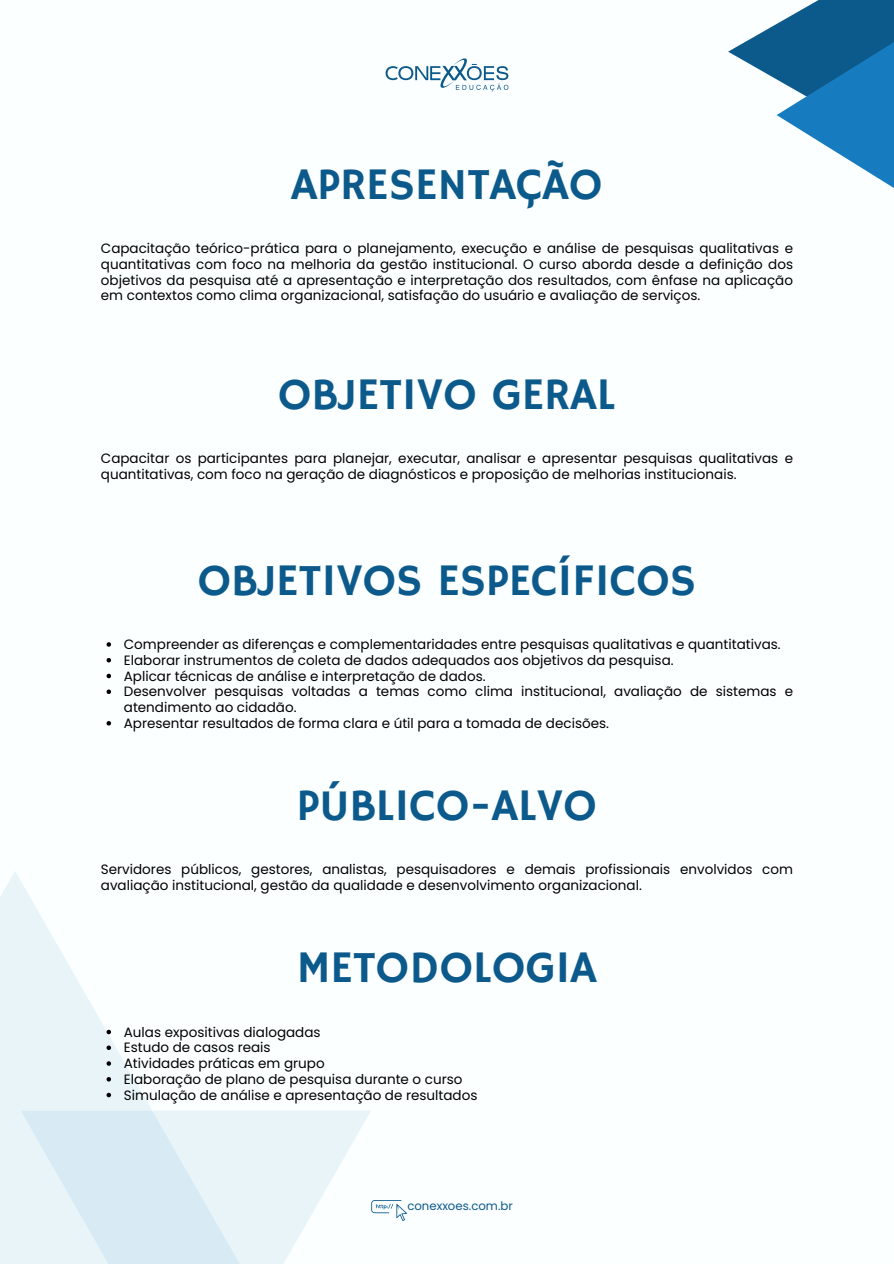
<style>
.page{position:relative;width:894px;height:1264px;background:#fff}
.page>*{position:absolute;margin:0;border:0;box-sizing:border-box;transform-origin:0 0}
.t1{font:45px "Hammersmith One";color:#0c598b}
.t2{font:13.5px/15.8px "Poppins";color:#000}
.t3{font:11.7px "Poppins";color:#0c598b}
</style>
<div class="page">
<div style="left:0;top:0;width:893px;height:1263px;background:#fbffff"></div>
<div style="left:0;top:870px;width:280px;height:393px;background:linear-gradient(to right,#ecf6fa,#fff)"></div>
<svg style="left:21px;top:1110px;width:350px;height:153px;background:#e4f1f7"></svg>
<svg style="left:728px;top:24px;width:48px;height:55px"></svg>
<svg style="left:776px;top:0;width:117px;height:188px"></svg>
<svg style="left:385px;top:58px;width:123px;height:33px"></svg>
<svg style="left:371px;top:1200px;width:36px;height:20px"></svg>
<svg style="left:106px;top:642px;width:5px;height:4px"></svg>
<svg style="left:106px;top:658px;width:5px;height:4px"></svg>
<svg style="left:106px;top:673px;width:5px;height:5px"></svg>
<svg style="left:106px;top:689px;width:5px;height:5px"></svg>
<svg style="left:106px;top:721px;width:5px;height:4px"></svg>
<svg style="left:106px;top:1029px;width:5px;height:5px"></svg>
<svg style="left:106px;top:1045px;width:5px;height:5px"></svg>
<svg style="left:106px;top:1061px;width:5px;height:4px"></svg>
<svg style="left:106px;top:1077px;width:5px;height:4px"></svg>
<svg style="left:106px;top:1092px;width:5px;height:5px"></svg>
<h1 class="t1" style="left:291px;top:158px;width:312px">APRESENTAÇÃO</h1>
<p class="t2" style="left:101px;top:240px;width:693px;text-align:justify">Capacitação teórico-prática para o planejamento, execução e análise de pesquisas qualitativas e quantitativas com foco na melhoria da gestão institucional. O curso aborda desde a definição dos objetivos da pesquisa até a apresentação e interpretação dos resultados, com ênfase na aplicação em contextos como clima organizacional, satisfação do usuário e avaliação de serviços.</p>
<h1 class="t1" style="left:278px;top:368px;width:339px">OBJETIVO GERAL</h1>
<p class="t2" style="left:101px;top:450px;width:693px">Capacitar os participantes para planejar, executar, analisar e apresentar pesquisas qualitativas e quantitativas, com foco na geração de diagnósticos e proposição de melhorias institucionais.</p>
<h1 class="t1" style="left:197px;top:554px;width:500px">OBJETIVOS ESPECÍFICOS</h1>
<p class="t2" style="left:124px;top:636px;width:670px">Compreender as diferenças e complementaridades entre pesquisas qualitativas e quantitativas.<br>Elaborar instrumentos de coleta de dados adequados aos objetivos da pesquisa.<br>Aplicar técnicas de análise e interpretação de dados.<br>Desenvolver pesquisas voltadas a temas como clima institucional, avaliação de sistemas e atendimento ao cidadão.<br>Apresentar resultados de forma clara e útil para a tomada de decisões.</p>
<h1 class="t1" style="left:297px;top:779px;width:301px">PÚBLICO-ALVO</h1>
<p class="t2" style="left:101px;top:861px;width:693px">Servidores públicos, gestores, analistas, pesquisadores e demais profissionais envolvidos com avaliação institucional, gestão da qualidade e desenvolvimento organizacional.</p>
<h1 class="t1" style="left:296px;top:941px;width:301px">METODOLOGIA</h1>
<p class="t2" style="left:124px;top:1023px;width:355px">Aulas expositivas dialogadas<br>Estudo de casos reais<br>Atividades práticas em grupo<br>Elaboração de plano de pesquisa durante o curso Simulação de análise e apresentação de resultados</p>
<p class="t3" style="left:407px;top:1198px;width:107px">conexxoes.com.br</p>
</div>
